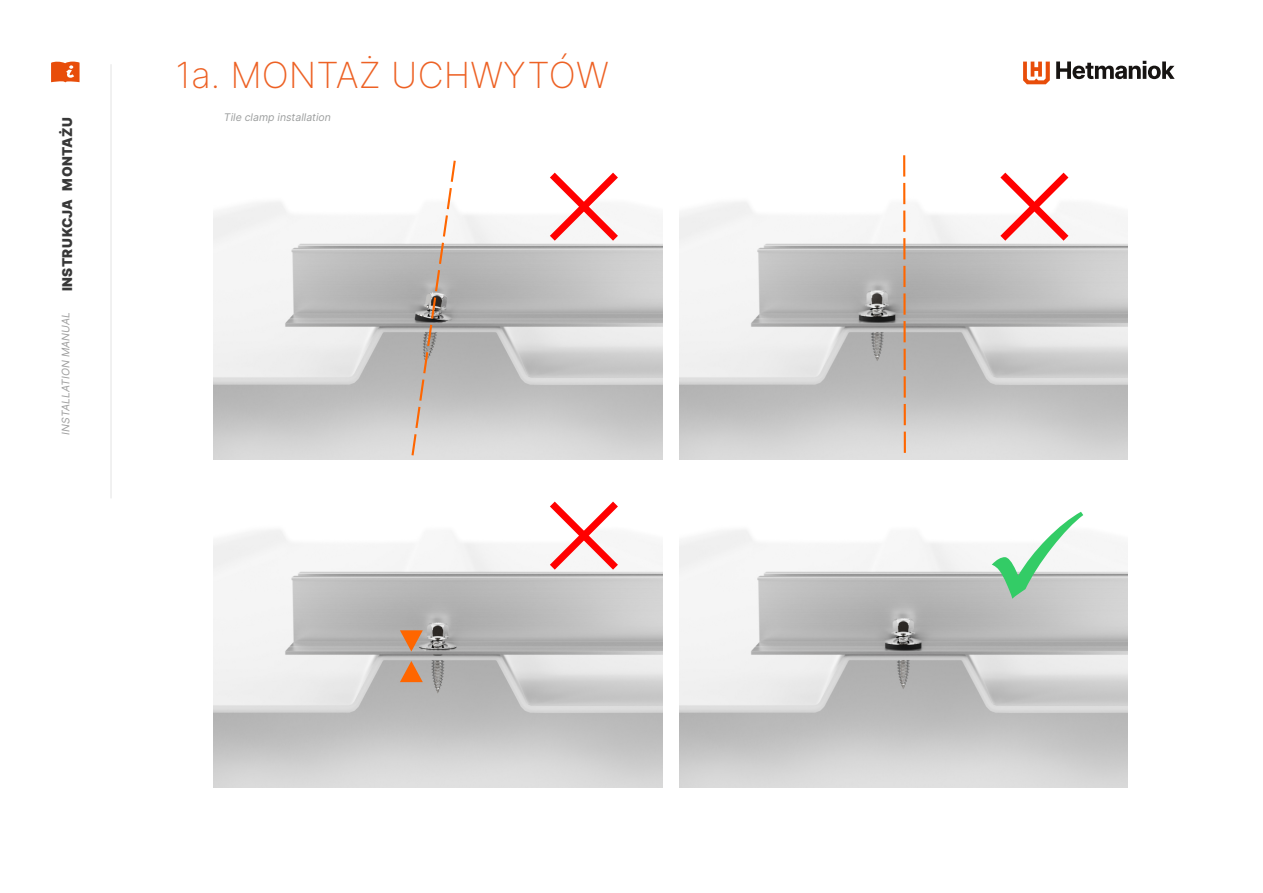
<style>
.page{position:relative;width:1263px;height:893px;background:#fff}
.page>*{position:absolute;margin:0;border:0;box-sizing:border-box;transform-origin:0 0}
.t1{font:200 36px "Inter";color:#ed6124}
.t2{font:700 13.5px "Inter";letter-spacing:.04em;color:#383838}
.t3{font:italic 10.5px "Inter";color:#9c9e9e}
.t4{font:italic 10.5px "Inter";color:#9e9e9e}
</style>
<div class="page">
<svg style="left:1023px;top:62px;width:27px;height:22px"></svg>
<svg style="left:1056px;top:61px;width:119px;height:18px"></svg>
<svg style="left:51px;top:62px;width:29px;height:20px"></svg>
<hr style="left:111px;top:64px;width:1px;height:434px;background:#e3e3e3">
<img style="left:679px;top:511px;width:449px;height:277px">
<img style="left:214px;top:172px;width:448px;height:288px">
<img style="left:214px;top:501px;width:448px;height:287px">
<img style="left:679px;top:172px;width:449px;height:288px">
<svg style="left:992px;top:512px;width:91px;height:87px"></svg>
<svg style="left:1000px;top:173px;width:68px;height:68px"></svg>
<svg style="left:550px;top:173px;width:68px;height:68px"></svg>
<svg style="left:550px;top:502px;width:68px;height:68px"></svg>
<svg style="left:409px;top:160px;width:48px;height:300px"></svg>
<svg style="left:902px;top:155px;width:5px;height:305px;background:#ddab8a"></svg>
<svg style="left:400px;top:661px;width:23px;height:21px"></svg>
<svg style="left:400px;top:630px;width:23px;height:21px"></svg>
<p class="t2" style="left:59px;top:291px;width:176px;rotate:-90deg">INSTRUKCJA MONTAŻU</p>
<p class="t4" style="left:59px;top:435px;width:124px;rotate:-90deg">INSTALLATION MANUAL</p>
<h1 class="t1" style="left:176px;top:53px;width:434px">1a. MONTAŻ UCHWYTÓW</h1>
<p class="t3" style="left:224px;top:111px;width:109px">Tile clamp installation</p>
</div>
